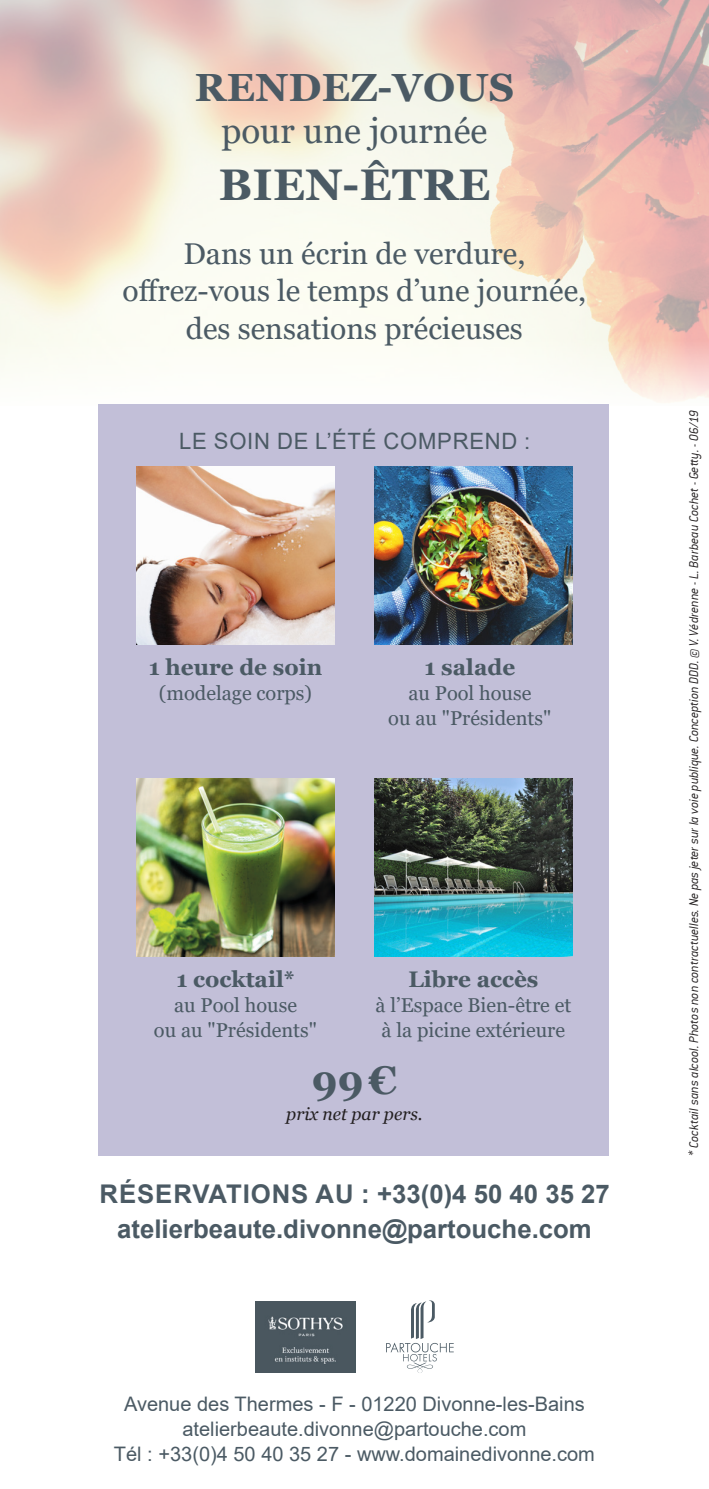
<style>
.page{position:relative;width:709px;height:1489px;background:#fff}
.page>*{position:absolute;margin:0;border:0;box-sizing:border-box;transform-origin:0 0}
.t1{font:700 44.25px "Georgia";letter-spacing:.01em;color:#4b5a64}
.t2{font:700 40px "Georgia";color:#4b5a64}
.t3{font:700 39.25px "Georgia";letter-spacing:.01em;color:#4b5a64}
.t4{font:35px "Georgia";color:#4b5a64}
.t5{font:30px/37.5px "Georgia";color:#4b5a64;text-align:center}
.t6{font:700 25.75px "Arial";color:#4b5a64}
.t7{font:700 25.75px "Arial";letter-spacing:.035em;color:#4b5a64}
.t8{font:700 22.5px "Georgia";color:#4b5a64}
.t9{font:22.5px "Arial";letter-spacing:.035em;color:#4b5a64}
.t10{font:20px/25px "Arial";color:#4b5a64;text-align:center}
.t11{font:20px/25px "Georgia";color:#4b5a64;text-align:center}
.t12{font:italic 17.5px "Georgia";color:#231f20}
.t13{font:italic 13.75px "Conduit ITCTT Light";letter-spacing:-.015em;color:#231f20}
</style>
<div class="page">
<div style="left:98px;top:404px;width:510px;height:751px;background:#c2bfd8"></div>
<img style="left:255px;top:1301px;width:100px;height:70px">
<svg style="left:386px;top:1300px;width:68px;height:72px"></svg>
<img style="left:374px;top:467px;width:198px;height:177px">
<img style="left:136px;top:467px;width:199px;height:177px">
<img style="left:374px;top:778px;width:198px;height:178px">
<img style="left:136px;top:778px;width:199px;height:178px">
<p class="t3" style="left:195px;top:62px;width:321px">RENDEZ-VOUS</p>
<p class="t4" style="left:221px;top:110px;width:267px">pour une journée</p>
<p class="t1" style="left:219px;top:156px;width:273px">BIEN-ÊTRE</p>
<p class="t5" style="left:123px;top:235px;width:465px">Dans un écrin de verdure, offrez-vous le temps d’une journée, des sensations précieuses</p>
<p class="t9" style="left:179px;top:425px;width:352px">LE SOIN DE L’ÉTÉ COMPREND :</p>
<p class="t8" style="left:149px;top:653px;width:175px">1 heure de soin</p>
<p class="t11" style="left:159px;top:681px;width:155px">(modelage corps)</p>
<p class="t8" style="left:424px;top:653px;width:92px">1 salade</p>
<p class="t11" style="left:388px;top:681px;width:165px">au Pool house<br>ou au "Présidents"</p>
<p class="t8" style="left:176px;top:964px;width:120px">1 cocktail*</p>
<p class="t11" style="left:154px;top:993px;width:165px">au Pool house<br>ou au "Présidents"</p>
<p class="t8" style="left:408px;top:964px;width:131px">Libre accès</p>
<p class="t11" style="left:375px;top:993px;width:197px">à l’Espace Bien-être et à la picine extérieure</p>
<p class="t2" style="left:312px;top:1054px;width:87px">99€</p>
<p class="t12" style="left:286px;top:1102px;width:138px">prix net par pers.</p>
<p class="t7" style="left:100px;top:1175px;width:512px">RÉSERVATIONS AU : +33(0)4 50 40 35 27</p>
<p class="t6" style="left:117px;top:1210px;width:476px">atelierbeaute.divonne@partouche.com</p>
<p class="t10" style="left:114px;top:1390px;width:482px">Avenue des Thermes - F - 01220 Divonne-les-Bains atelierbeaute.divonne@partouche.com<br>Tél : +33(0)4 50 40 35 27 - www.domainedivonne.com</p>
<p class="t13" style="left:685px;top:1155px;width:747px;rotate:-90deg">* Cocktail sans alcool. Photos non contractuelles. Ne pas jeter sur la voie publique. Conception DDD. © V. Védrenne - L. Barbeau Cochet - Getty. - 06/19</p>
</div>
